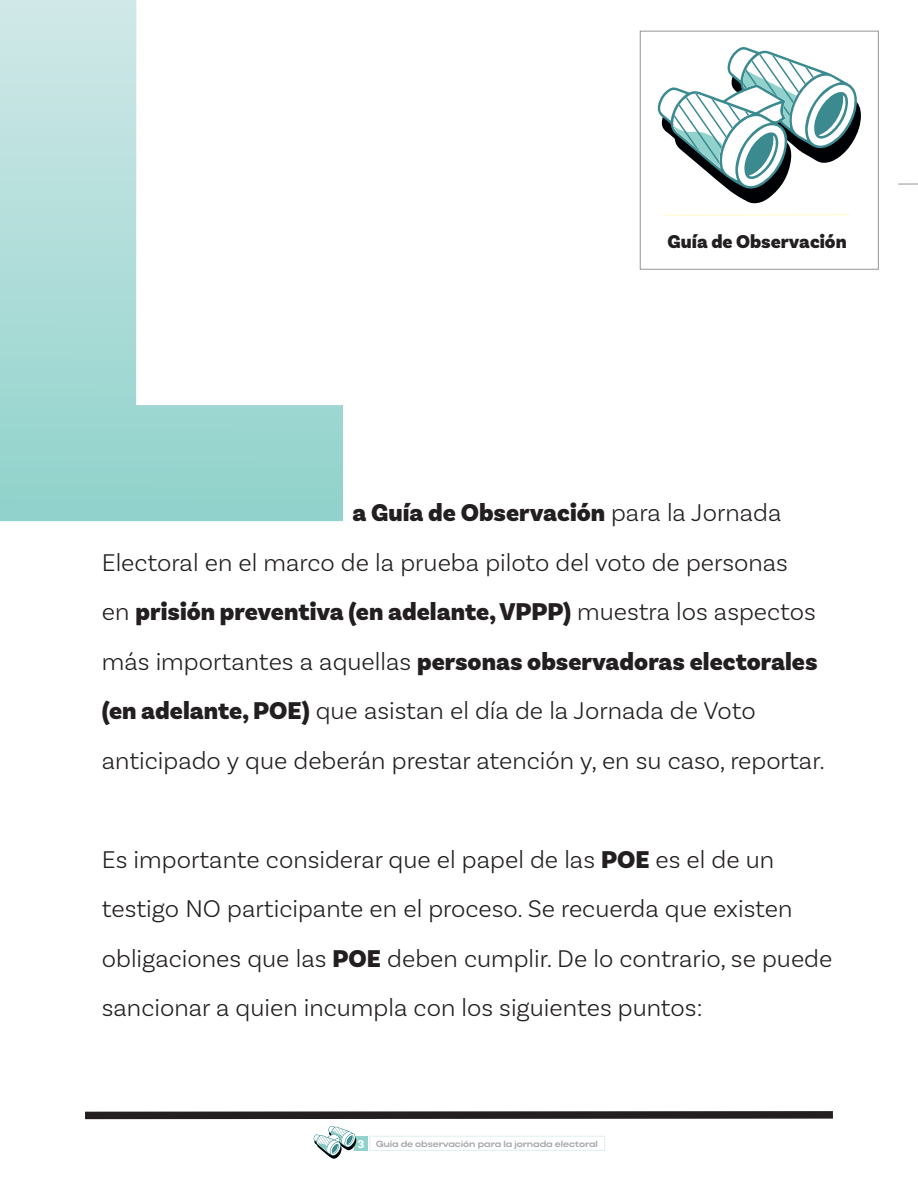
<style>
.page{position:relative;width:918px;height:1188px;background:#fff}
.page>*{position:absolute;margin:0;border:0;box-sizing:border-box;transform-origin:0 0}
.t1{font:300 25.5px/49.5px "Basic Sans";color:#231f20}
.t2{font:900 19.5px "Basic Sans";color:#231f20}
.t3{font:700 9px "Actay Wide";letter-spacing:-.01em;color:#a8a9ad}
.s1{font-weight:900}
.s2{font-family:"Basic Sans";font-size:12px;color:#fff}
</style>
<div class="page">
<svg style="left:85px;top:1111px;width:748px;height:48px"></svg>
<svg style="left:898px;top:183px;width:20px;height:2px"></svg>
<div style="left:640px;top:31px;width:239px;height:239px;border:1px solid #939598"></div>
<svg style="left:664px;top:214px;width:186px;height:2px"></svg>
<svg style="left:657px;top:47px;width:204px;height:157px"></svg>
<svg style="left:0;top:0;width:343px;height:521px"></svg>
<p class="t2" style="left:668px;top:229px;width:181px">Guía de Observación</p>
<p class="t1" style="left:102px;top:488px;width:725px;text-indent:251px"><span class="s1">a Guía de Observación</span> para la Jornada Electoral en el marco de la prueba piloto del voto de personas<br>en <span class="s1">prisión preventiva (en adelante, VPPP)</span> muestra los aspectos más importantes a aquellas <span class="s1">personas observadoras electorales (en adelante, POE)</span> que asistan el día de la Jornada de Voto anticipado y que deberán prestar atención y, en su caso, reportar.</p>
<p class="t1" style="left:102px;top:834px;width:732px">Es importante considerar que el papel de las <span class="s1">POE</span> es el de un testigo NO participante en el proceso. Se recuerda que existen obligaciones que las <span class="s1">POE</span> deben cumplir. De lo contrario, se puede sancionar a quien incumpla con los siguientes puntos:</p>
<p class="t3" style="left:357px;top:1138px;width:242px"><span class="s2">3</span> Guía de observación para la jornada electoral</p>
</div>
